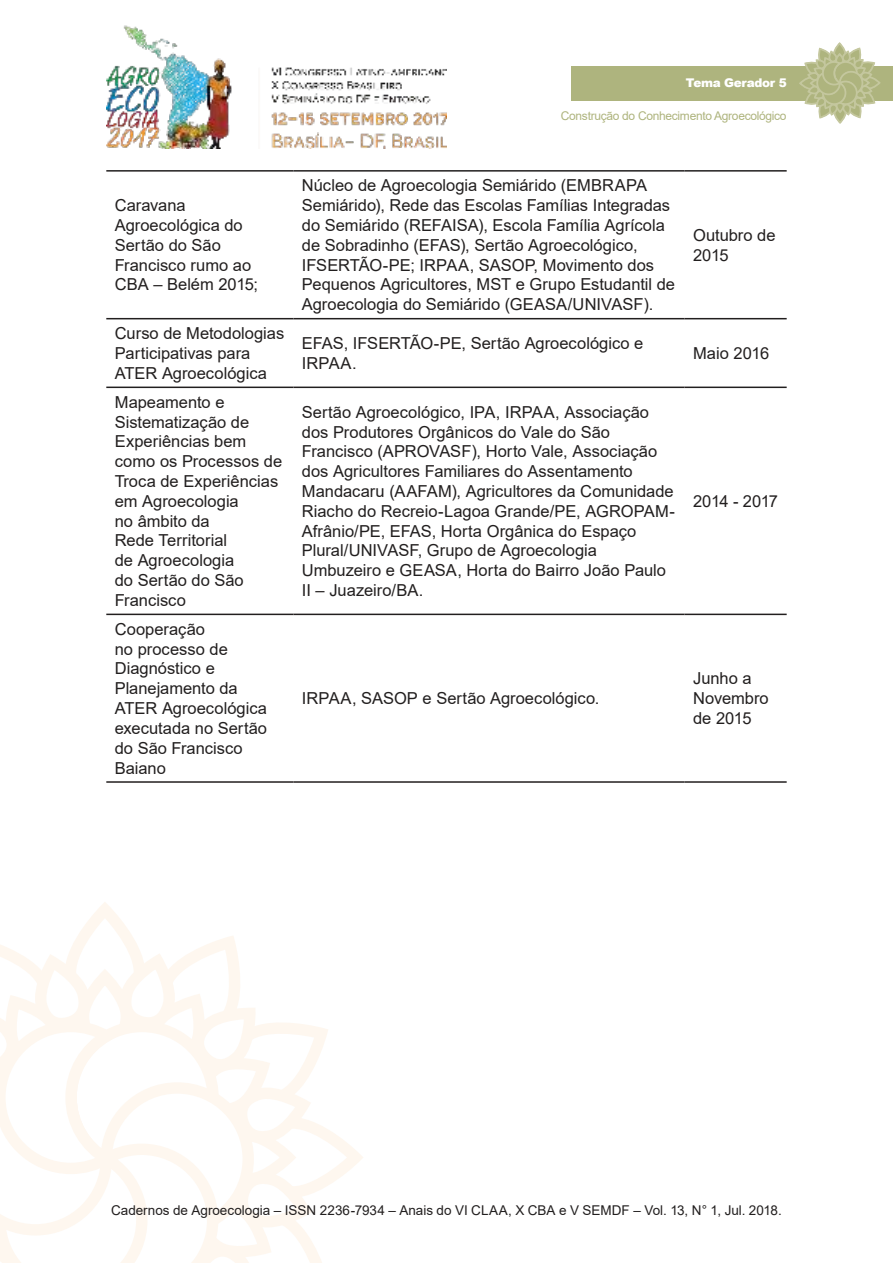
<style>
.page{position:relative;width:893px;height:1263px;background:#fff}
.page>*{position:absolute;margin:0;border:0;box-sizing:border-box;transform-origin:0 0}
.t1{font:16.5px/19.8px "Arial";color:#221f1f}
.t2{font:16.5px "Arial";letter-spacing:-.03em;color:#221f1f}
.t3{font:13.5px "Arial";color:#221f1f}
.t4{font:12px "Arial";letter-spacing:-.025em;color:#aeb47e}
.t5{font:900 12px "Arial";letter-spacing:-.025em;color:#fff}
</style>
<div class="page">
<img style="left:106px;top:25px;width:340px;height:124px">
<svg style="left:0;top:910px;width:363px;height:353px"></svg>
<div style="left:571px;top:66px;width:322px;height:34px;background:#aeb47e"></div>
<svg style="left:798px;top:43px;width:83px;height:81px"></svg>
<hr style="left:106px;top:170px;width:187px;height:2px;background:#221f1f">
<hr style="left:293px;top:170px;width:392px;height:2px;background:#221f1f">
<hr style="left:685px;top:170px;width:102px;height:2px;background:#221f1f">
<hr style="left:106px;top:318px;width:187px;height:1px;background:#221f1f">
<hr style="left:293px;top:318px;width:392px;height:1px;background:#221f1f">
<hr style="left:685px;top:318px;width:102px;height:1px;background:#221f1f">
<hr style="left:106px;top:387px;width:187px;height:1px;background:#221f1f">
<hr style="left:293px;top:387px;width:392px;height:1px;background:#221f1f">
<hr style="left:685px;top:387px;width:102px;height:1px;background:#221f1f">
<hr style="left:106px;top:614px;width:187px;height:1px;background:#221f1f">
<hr style="left:293px;top:614px;width:392px;height:1px;background:#221f1f">
<hr style="left:685px;top:614px;width:102px;height:1px;background:#221f1f">
<hr style="left:106px;top:781px;width:187px;height:2px;background:#221f1f">
<hr style="left:293px;top:781px;width:392px;height:2px;background:#221f1f">
<hr style="left:685px;top:781px;width:102px;height:2px;background:#221f1f">
<p class="t1" style="left:115px;top:197px;width:145px">Caravana<br>Agroecológica do<br>Sertão do São<br>Francisco rumo ao<br>CBA – Belém 2015;</p>
<p class="t5" style="left:686px;top:76px;width:102px">Tema Gerador 5</p>
<p class="t4" style="left:561px;top:112px;width:227px">Construção do Conhecimento Agroecológico</p>
<p class="t1" style="left:302px;top:177px;width:375px">Núcleo de Agroecologia Semiárido (EMBRAPA Semiárido), Rede das Escolas Famílias Integradas do Semiárido (REFAISA), Escola Família Agrícola de Sobradinho (EFAS), Sertão Agroecológico, IFSERTÃO-PE; IRPAA, SASOP, Movimento dos Pequenos Agricultores, MST e Grupo Estudantil de Agroecologia do Semiárido (GEASA/UNIVASF).</p>
<p class="t1" style="left:693px;top:227px;width:84px">Outubro de<br>2015</p>
<p class="t1" style="left:115px;top:325px;width:171px">Curso de Metodologias<br>Participativas para<br>ATER Agroecológica</p>
<p class="t1" style="left:302px;top:335px;width:343px">EFAS, IFSERTÃO-PE, Sertão Agroecológico e<br>IRPAA.</p>
<p class="t1" style="left:115px;top:394px;width:169px">Mapeamento e<br>Sistematização de<br>Experiências bem como os Processos de<br>Troca de Experiências em Agroecologia<br>no âmbito da<br>Rede Territorial<br>de Agroecologia<br>do Sertão do São<br>Francisco</p>
<p class="t1" style="left:302px;top:404px;width:374px">Sertão Agroecológico, IPA, IRPAA, Associação dos Produtores Orgânicos do Vale do São Francisco (APROVASF), Horto Vale, Associação dos Agricultores Familiares do Assentamento Mandacaru (AAFAM), Agricultores da Comunidade Riacho do Recreio-Lagoa Grande/PE, AGROPAM-Afrânio/PE, EFAS, Horta Orgânica do Espaço Plural/UNIVASF, Grupo de Agroecologia Umbuzeiro e GEASA, Horta do Bairro João Paulo II – Juazeiro/BA.</p>
<p class="t1" style="left:115px;top:621px;width:154px">Cooperação<br>no processo de<br>Diagnóstico e<br>Planejamento da<br>ATER Agroecológica executada no Sertão do São Francisco<br>Baiano</p>
<p class="t1" style="left:302px;top:690px;width:299px">IRPAA, SASOP e Sertão Agroecológico.</p>
<p class="t1" style="left:693px;top:345px;width:78px">Maio 2016</p>
<p class="t2" style="left:693px;top:495px;width:87px">2014 - 2017</p>
<p class="t1" style="left:693px;top:670px;width:77px">Junho a<br>Novembro de 2015</p>
<p class="t3" style="left:111px;top:1205px;width:672px">Cadernos de Agroecologia – ISSN 2236-7934 – Anais do VI CLAA, X CBA e V SEMDF – Vol. 13, N° 1, Jul. 2018.</p>
</div>
